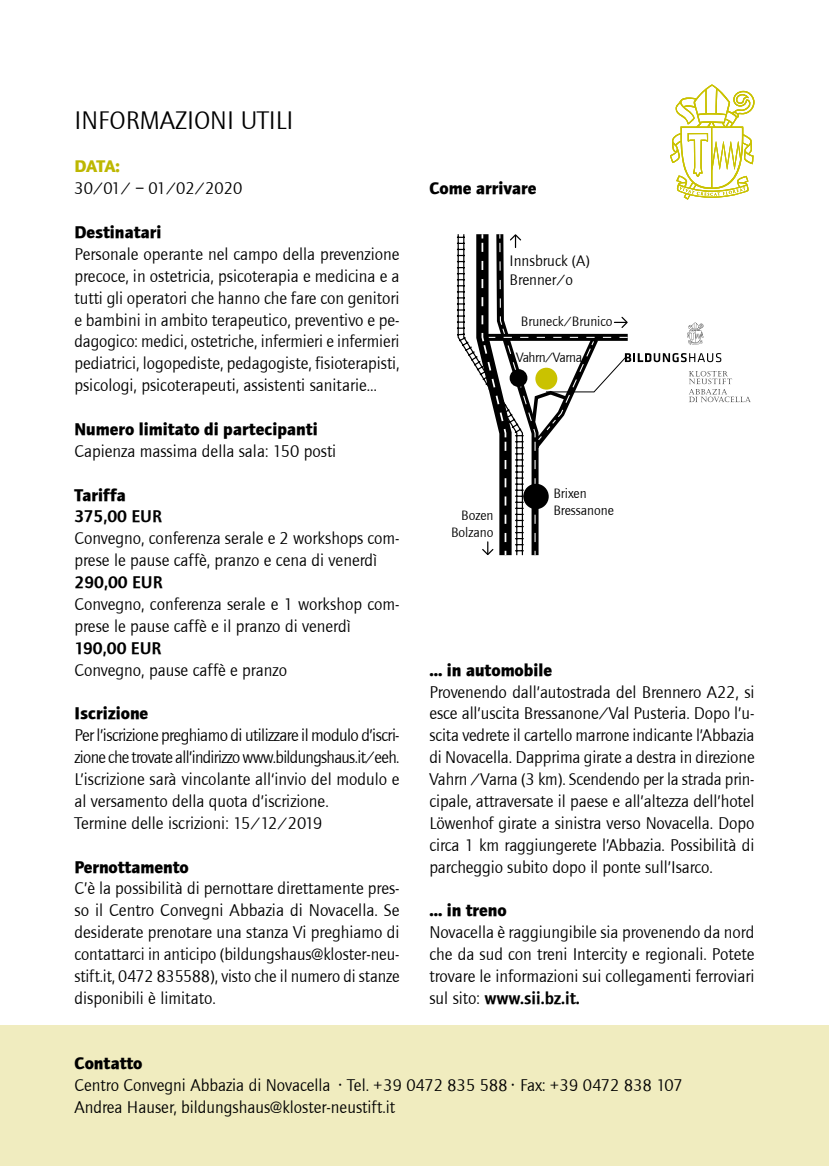
<style>
.page{position:relative;width:829px;height:1166px;background:#fff}
.page>*{position:absolute;margin:0;border:0;box-sizing:border-box;transform-origin:0 0}
.t1{font:26.25px "Foundry Journal";color:#000}
.t2{font:17.5px/21.9px "Foundry Journal";color:#000;text-align:justify}
.t3{font:17.5px/21.9px "Foundry Journal";letter-spacing:-.03em;color:#000}
.t4{font:700 17.5px "Foundry Journal";color:#000}
.t5{font:17.5px "Foundry Journal Demi";color:#000}
.t6{font:700 17.5px "Foundry Journal";color:#bdb700}
.t7{font:15.75px/18.9px "Foundry Journal";color:#000}
.t8{font:14px/16.8px "Foundry Journal";color:#000}
.t9{font:14px "Foundry Journal";letter-spacing:-.03em;color:#000}
.s1{font-family:"Foundry Journal"}
</style>
<div class="page">
<svg style="left:456px;top:234px;width:294px;height:322px"></svg>
<div style="left:0;top:1026px;width:828px;height:140px;background:#f0ecbf"></div>
<svg style="left:670px;top:84px;width:84px;height:116px"></svg>
<h1 class="t1" style="left:74px;top:106px;width:220px">INFORMAZIONI UTILI</h1>
<p class="t6" style="left:74px;top:156px;width:47px">DATA:</p>
<p class="t2" style="left:74px;top:178px;width:169px">30/01/ – 01/02/2020</p>
<p class="t4" style="left:74px;top:222px;width:88px">Destinatari</p>
<p class="t2" style="left:74px;top:243px;width:326px">Personale operante nel campo della prevenzione precoce, in ostetricia, psicoterapia e medicina e a tutti gli operatori che hanno che fare con genitori e bambini in ambito terapeutico, preventivo e pe&shy;dagogico: medici, ostetriche, infermieri e infermieri pediatrici, logopediste, pedagogiste, fisioterapisti, psicologi, psicoterapeuti, assistenti sanitarie…</p>
<p class="t4" style="left:74px;top:419px;width:245px">Numero limitato di partecipanti</p>
<p class="t2" style="left:74px;top:440px;width:263px">Capienza massima della sala: 150 posti</p>
<p class="t4" style="left:74px;top:484px;width:53px">Tariffa</p>
<p class="t5" style="left:74px;top:507px;width:89px">375,00 EUR</p>
<p class="t2" style="left:74px;top:528px;width:326px">Convegno, conferenza serale e 2 workshops com&shy;prese le pause caffè, pranzo e cena di venerdì</p>
<p class="t5" style="left:74px;top:572px;width:90px">290,00 EUR</p>
<p class="t2" style="left:74px;top:593px;width:326px">Convegno, conferenza serale e 1 workshop com&shy;prese le pause caffè e il pranzo di venerdì</p>
<p class="t5" style="left:74px;top:638px;width:88px">190,00 EUR</p>
<p class="t2" style="left:74px;top:659px;width:214px">Convegno, pause caffè e pranzo</p>
<p class="t4" style="left:74px;top:703px;width:75px">Iscrizione</p>
<p class="t3" style="left:74px;top:725px;width:326px">Per l’iscrizione preghiamo di utilizzare il modulo d’iscri&shy;zione che trovate all’indirizzo www.bildungshaus.it/eeh.<br>L’iscrizione sarà vincolante all‘invio del modulo e al versamento della quota d’iscrizione.<br>Termine delle iscrizioni: 15/12/2019</p>
<p class="t4" style="left:74px;top:856px;width:116px">Pernottamento</p>
<p class="t2" style="left:74px;top:878px;width:326px">C’è la possibilità di pernottare direttamente pres&shy;so il Centro Convegni Abbazia di Novacella. Se desiderate prenotare una stanza Vi preghiamo di contattarci in anticipo (bildungshaus@kloster-neu&shy;stift.it, 0472 835588), visto che il numero di stanze disponibili è limitato.</p>
<p class="t4" style="left:429px;top:178px;width:109px">Come arrivare</p>
<p class="t7" style="left:509px;top:252px;width:82px">Innsbruck (A)<br>Brenner/o</p>
<p class="t8" style="left:521px;top:313px;width:93px">Bruneck/Brunico</p>
<p class="t9" style="left:516px;top:350px;width:67px">Vahrn/Varna</p>
<p class="t8" style="left:451px;top:507px;width:44px;text-align:right">Bozen<br>Bolzano</p>
<p class="t8" style="left:553px;top:485px;width:62px">Brixen<br>Bressanone</p>
<p class="t4" style="left:429px;top:659px;width:124px">… in automobile</p>
<p class="t2" style="left:429px;top:681px;width:327px">Provenendo dall’autostrada del Brennero A22, si esce all’uscita Bressanone/Val Pusteria. Dopo l’u&shy;scita vedrete il cartello marrone indicante l’Abbazia di Novacella. Dapprima girate a destra in direzione Vahrn /Varna (3 km). Scendendo per la strada prin&shy;cipale, attraversate il paese e all’altezza dell’hotel Löwenhof girate a sinistra verso Novacella. Dopo circa 1 km raggiungerete l’Abbazia. Possibilità di parcheggio subito dopo il ponte sull’Isarco.</p>
<p class="t4" style="left:429px;top:900px;width:79px">... in treno</p>
<p class="t2" style="left:429px;top:922px;width:326px">Novacella è raggiungibile sia provenendo da nord che da sud con treni Intercity e regionali. Potete trovare le informazioni sui collegamenti ferroviari</p>
<p class="t5" style="left:429px;top:988px;width:152px"><span class="s1">sul sito:</span> www.sii.bz.it.</p>
<p class="t4" style="left:74px;top:1053px;width:69px">Contatto</p>
<p class="t2" style="left:74px;top:1075px;width:609px">Centro Convegni Abbazia di Novacella · Tel. +39 0472 835 588 · Fax: +39 0472 838 107<br>Andrea Hauser, bildungshaus@kloster-neustift.it</p>
</div>
